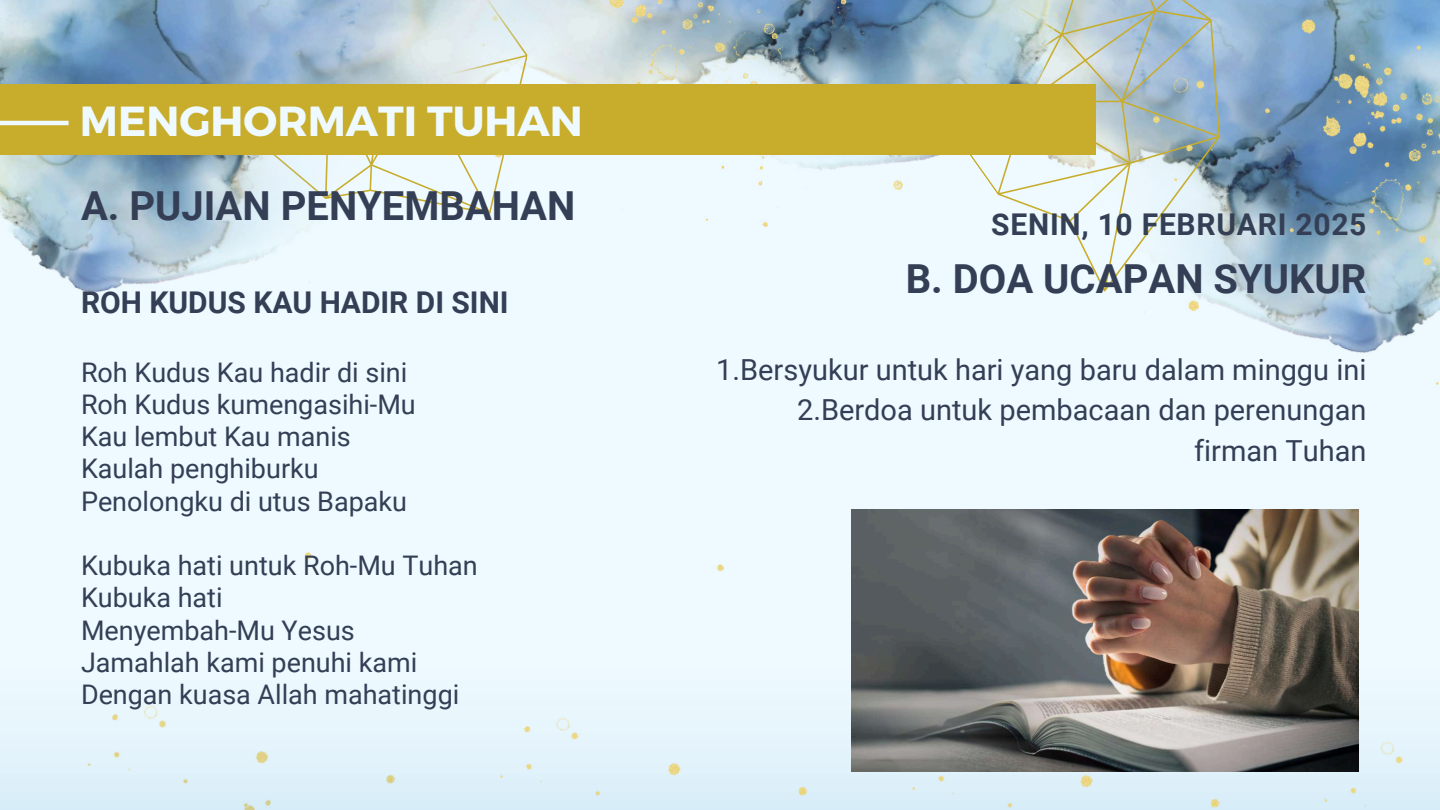
<style>
.page{position:relative;width:1440px;height:810px;background:#eefaff}
.page>*{position:absolute;margin:0;border:0;box-sizing:border-box;transform-origin:0 0}
.t1{font:700 42px "Montserrat";color:#eefaff}
.t2{font:700 40px "Roboto";color:#343f56}
.t3{font:700 30px "Roboto";color:#343f56}
.t4{font:700 30px "Roboto";letter-spacing:.025em;color:#343f56}
.t5{font:29px/40.5px "Roboto";color:#343f56;text-align:right}
.t6{font:27px/32.2px "Roboto";color:#343f56}
</style>
<div class="page">
<svg style="left:1092px;top:0;width:62px;height:292px"></svg>
<img style="left:903px;top:0;width:217px;height:268px">
<img style="left:1154px;top:0;width:286px;height:385px">
<img style="left:679px;top:0;width:224px;height:227px">
<img style="left:0;top:706px;width:355px;height:104px">
<img style="left:355px;top:564px;width:413px;height:246px">
<div style="left:768px;top:750px;width:412px;height:60px;background:#dcf0fa"></div>
<div style="left:1180px;top:740px;width:260px;height:70px;background:#ddf0fa"></div>
<img style="left:0;top:0;width:679px;height:293px">
<div style="left:0;top:85px;width:1096px;height:70px;background:#c8ad2c"></div>
<hr style="left:0;top:121px;width:69px;height:4px;background:#eefaff">
<img style="left:851px;top:509px;width:508px;height:262px">
<h1 class="t1" style="left:80px;top:94px;width:505px">MENGHORMATI TUHAN</h1>
<h2 class="t2" style="left:81px;top:182px;width:496px">A. PUJIAN PENYEMBAHAN</h2>
<p class="t3" style="left:81px;top:285px;width:429px">ROH KUDUS KAU HADIR DI SINI</p>
<p class="t6" style="left:81px;top:356px;width:336px">Roh Kudus Kau hadir di sini<br>Roh Kudus kumengasihi-Mu<br>Kau lembut Kau manis<br>Kaulah penghiburku<br>Penolongku di utus Bapaku</p>
<p class="t6" style="left:81px;top:550px;width:398px">Kubuka hati untuk Roh-Mu Tuhan<br>Kubuka hati<br>Menyembah-Mu Yesus<br>Jamahlah kami penuhi kami<br>Dengan kuasa Allah mahatinggi</p>
<p class="t4" style="left:991px;top:207px;width:377px">SENIN, 10 FEBRUARI 2025</p>
<h2 class="t2" style="left:906px;top:256px;width:462px">B. DOA UCAPAN SYUKUR</h2>
<p class="t5" style="left:716px;top:349px;width:652px">1.Bersyukur untuk hari yang baru dalam minggu ini<br>2.Berdoa untuk pembacaan dan perenungan firman Tuhan</p>
</div>
